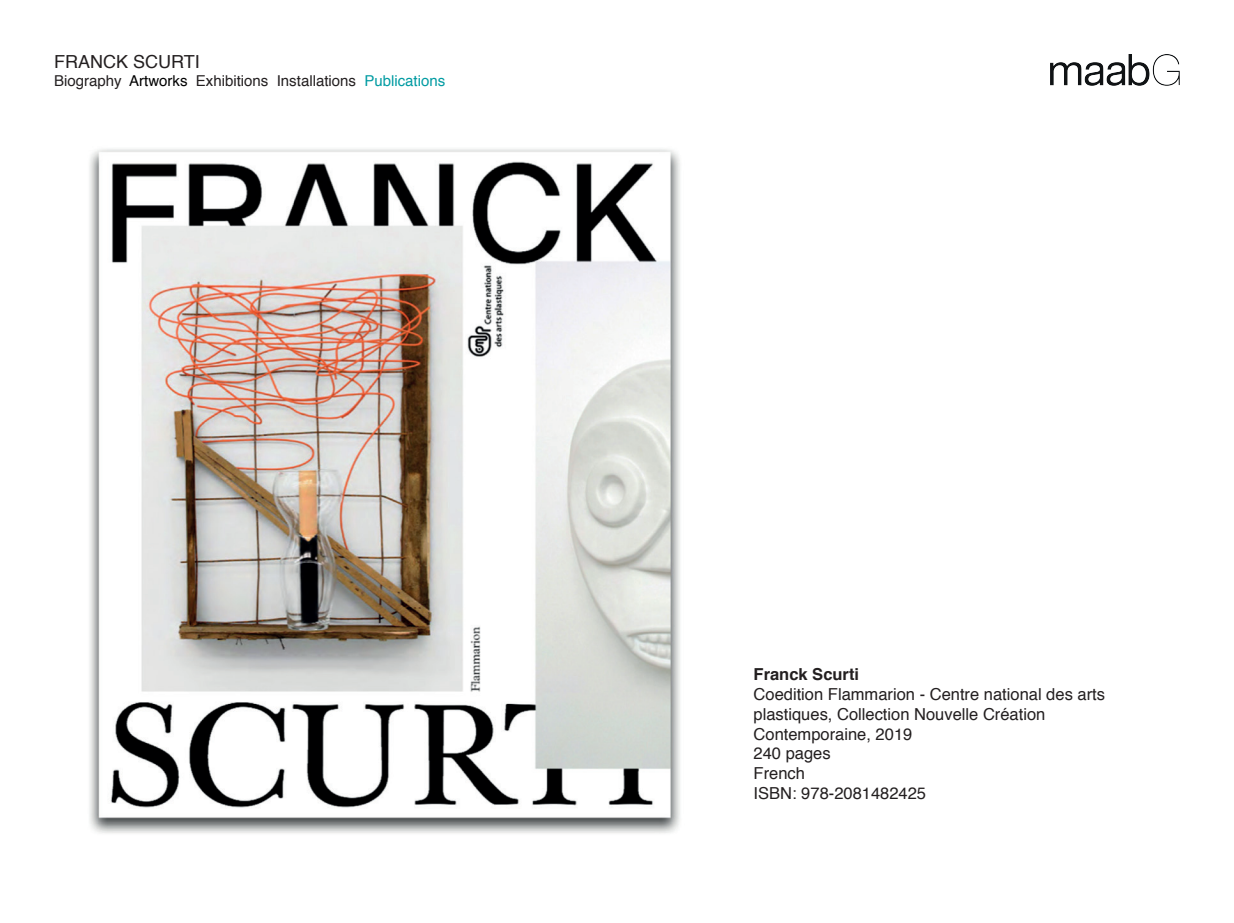
<style>
.page{position:relative;width:1234px;height:923px;background:#fff}
.page>*{position:absolute;margin:0;border:0;box-sizing:border-box;transform-origin:0 0}
.t1{font:18px "Helvetica";color:#231f20}
.t2{font:16.5px/19.8px "Helvetica";color:#231f20}
.t3{font:700 16.5px "Helvetica";color:#231f20}
.t4{font:15px "Helvetica";color:#231f20}
.s1{color:#000}
.s2{color:#009ba2}
</style>
<div class="page">
<img style="left:89px;top:149px;width:591px;height:685px">
<img style="left:1050px;top:54px;width:129px;height:31px">
<p class="t1" style="left:54px;top:47px;width:147px">FRANCK SCURTI</p>
<p class="t4" style="left:54px;top:69px;width:393px">Biography <span class="s1">Artworks</span> Exhibitions Installations <span class="s2">Publications</span></p>
<p class="t3" style="left:753px;top:661px;width:107px">Franck Scurti</p>
<p class="t2" style="left:753px;top:685px;width:353px">Coedition Flammarion - Centre national des arts plastiques, Collection Nouvelle Création<br>Contemporaine, 2019<br>240 pages<br>French<br>ISBN: 978-2081482425</p>
</div>
